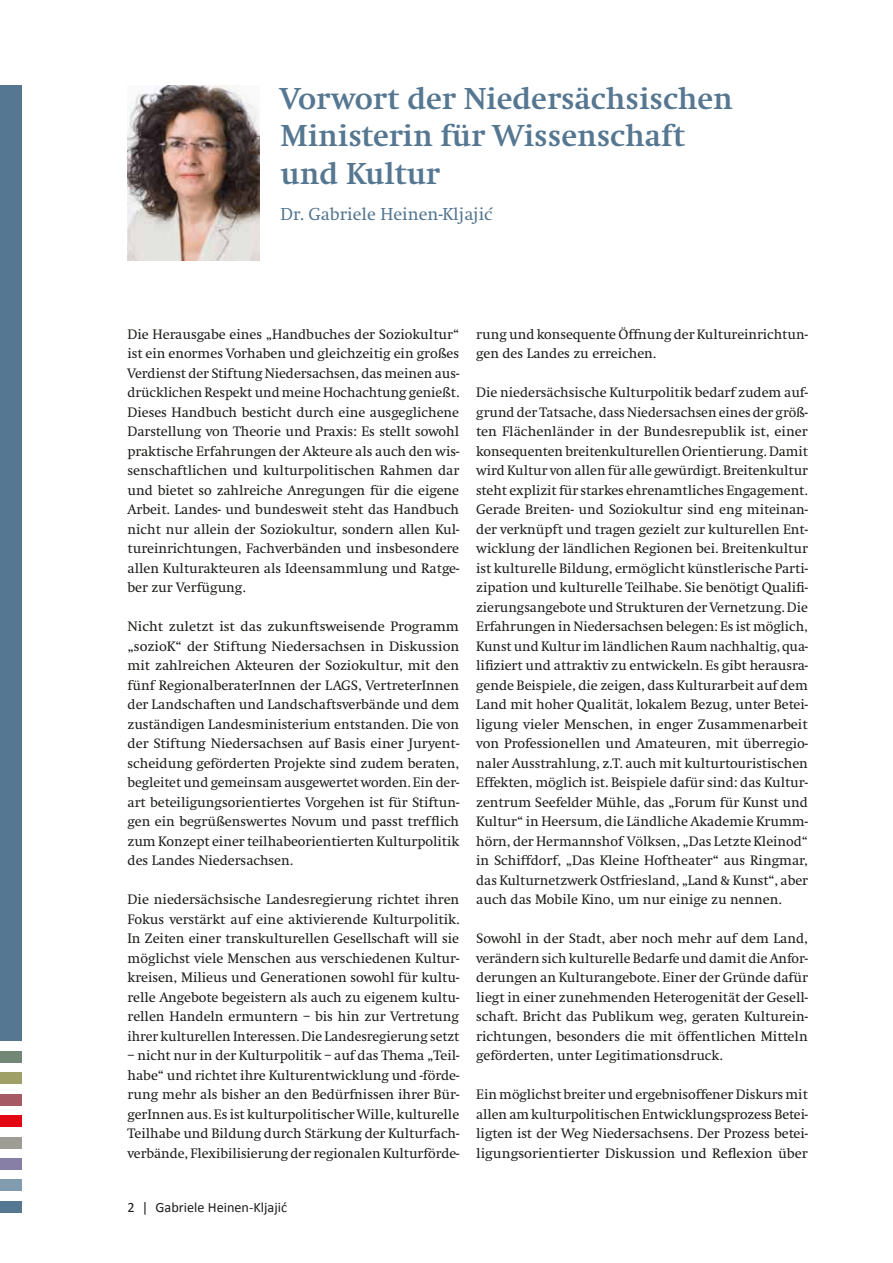
<style>
.page{position:relative;width:893px;height:1263px;background:#fff}
.page>*{position:absolute;margin:0;border:0;box-sizing:border-box;transform-origin:0 0}
.t1{font:700 31.5px/37.8px "Swift";color:#557791}
.t2{font:18px "Swift";color:#557791}
.t3{font:14.25px/19.5px "Swift";letter-spacing:-.005em;color:#1d1d1b;text-align:justify}
.t4{font:14.25px "Calibri";color:#1d1d1b}
</style>
<div class="page">
<div style="left:0;top:1137px;width:21px;height:11px;background:#9d9d95"></div>
<div style="left:0;top:1158px;width:21px;height:12px;background:#877fa5"></div>
<div style="left:0;top:1179px;width:21px;height:12px;background:#819baf"></div>
<div style="left:0;top:1201px;width:21px;height:11px;background:#557791"></div>
<div style="left:0;top:1051px;width:21px;height:12px;background:#738777"></div>
<div style="left:0;top:85px;width:21px;height:956px;background:#557791"></div>
<div style="left:0;top:1072px;width:21px;height:12px;background:#9fa067"></div>
<div style="left:0;top:1094px;width:21px;height:11px;background:#a65b64"></div>
<div style="left:0;top:1115px;width:21px;height:12px;background:#e30613"></div>
<img style="left:128px;top:85px;width:131px;height:176px">
<h1 class="t1" style="left:281px;top:80px;width:454px">Vorwort der Niedersächsischen<br>Ministerin für Wissenschaft und Kultur</h1>
<p class="t2" style="left:281px;top:205px;width:215px">Dr. Gabriele Heinen-Kljajic´</p>
<p class="t3" style="left:128px;top:324px;width:333px">Die Herausgabe eines „Handbuches der Soziokultur“ ist ein enormes Vorhaben und gleichzeitig ein großes Verdienst der Stiftung Niedersachsen, das meinen aus&shy;drücklichen Respekt und meine Hochachtung genießt.<br>Dieses Handbuch besticht durch eine ausgeglichene Darstellung von Theorie und Praxis: Es stellt sowohl praktische Erfahrungen der Akteure als auch den wis&shy;senschaftlichen und kulturpolitischen Rahmen dar und bietet so zahlreiche Anregungen für die eigene Arbeit. Landes- und bundesweit steht das Handbuch nicht nur allein der Soziokultur, sondern allen Kul&shy;tureinrichtungen, Fachverbänden und insbesondere allen Kulturakteuren als Ideensammlung und Ratge&shy;ber zur Verfügung.</p>
<p class="t3" style="left:128px;top:617px;width:333px">Nicht zuletzt ist das zukunftsweisende Programm „sozioK“ der Stiftung Niedersachsen in Diskussion mit zahlreichen Akteuren der Soziokultur, mit den fünf RegionalberaterInnen der LAGS, VertreterInnen der Landschaften und Landschaftsverbände und dem zuständigen Landesministerium entstanden. Die von der Stiftung Niedersachsen auf Basis einer Juryent&shy;scheidung geförderten Projekte sind zudem beraten, begleitet und gemeinsam ausgewertet worden. Ein der&shy;art beteiligungsorientiertes Vorgehen ist für Stiftun&shy;gen ein begrüßenswertes Novum und passt trefflich zum Konzept einer teilhabeorientierten Kulturpolitik des Landes Niedersachsen.</p>
<p class="t3" style="left:128px;top:890px;width:333px">Die niedersächsische Landesregierung richtet ihren Fokus verstärkt auf eine aktivierende Kulturpolitik.<br>In Zeiten einer transkulturellen Gesellschaft will sie möglichst viele Menschen aus verschiedenen Kultur&shy;kreisen, Milieus und Generationen sowohl für kultu&shy;relle Angebote begeistern als auch zu eigenem kultu&shy;rellen Handeln ermuntern – bis hin zur Vertretung ihrer kulturellen Interessen. Die Landesregierung setzt</p>
<p class="t3" style="left:128px;top:1046px;width:333px">– nicht nur in der Kulturpolitik – auf das Thema „Teil&shy;habe“ und richtet ihre Kulturentwicklung und -förde&shy;rung mehr als bisher an den Bedürfnissen ihrer Bür&shy;gerInnen aus. Es ist kulturpolitischer Wille, kulturelle Teilhabe und Bildung durch Stärkung der Kulturfach&shy;verbände, Flexibilisierung der regionalen Kulturförde-</p>
<p class="t4" style="left:128px;top:1198px;width:161px">2 | Gabriele Heinen-Kljajić</p>
<p class="t3" style="left:476px;top:324px;width:333px">rung und konsequente Öffnung der Kultureinrichtun&shy;gen des Landes zu erreichen.</p>
<p class="t3" style="left:476px;top:383px;width:333px">Die niedersächsische Kulturpolitik bedarf zudem auf&shy;grund der Tatsache, dass Niedersachsen eines der größ&shy;ten Flächenländer in der Bundesrepublik ist, einer konsequenten breitenkulturellen Orientierung. Damit wird Kultur von allen für alle gewürdigt. Breitenkultur steht explizit für starkes ehrenamtliches Engagement.<br>Gerade Breiten- und Soziokultur sind eng miteinan&shy;der verknüpft und tragen gezielt zur kulturellen Ent&shy;wicklung der ländlichen Regionen bei. Breitenkultur ist kulturelle Bildung, ermöglicht künstlerische Parti&shy;zipation und kulturelle Teilhabe. Sie benötigt Qualifi&shy;zierungsangebote und Strukturen der Vernetzung. Die Erfahrungen in Niedersachsen belegen: Es ist möglich, Kunst und Kultur im ländlichen Raum nachhaltig, qua&shy;lifiziert und attraktiv zu entwickeln. Es gibt herausra&shy;gende Beispiele, die zeigen, dass Kulturarbeit auf dem Land mit hoher Qualität, lokalem Bezug, unter Betei&shy;ligung vieler Menschen, in enger Zusammenarbeit von Professionellen und Amateuren, mit überregio&shy;naler Ausstrahlung, z.T. auch mit kulturtouristischen Effekten, möglich ist. Beispiele dafür sind: das Kultur&shy;zentrum Seefelder Mühle, das „Forum für Kunst und Kultur“ in Heersum, die Ländliche Akademie Krumm&shy;hörn, der Hermannshof Völksen, „Das Letzte Kleinod“ in Schiffdorf, „Das Kleine Hoftheater“ aus Ringmar, das Kulturnetzwerk Ostfriesland, „Land &amp; Kunst“, aber auch das Mobile Kino, um nur einige zu nennen.</p>
<p class="t3" style="left:476px;top:929px;width:333px">Sowohl in der Stadt, aber noch mehr auf dem Land, verändern sich kulturelle Bedarfe und damit die Anfor&shy;derungen an Kulturangebote. Einer der Gründe dafür liegt in einer zunehmenden Heterogenität der Gesell&shy;schaft. Bricht das Publikum weg, geraten Kulturein&shy;richtungen, besonders die mit öffentlichen Mitteln geförderten, unter Legitimationsdruck.</p>
<p class="t3" style="left:476px;top:1085px;width:333px">Ein möglichst breiter und ergebnisoffener Diskurs mit allen am kulturpolitischen Entwicklungsprozess Betei&shy;ligten ist der Weg Niedersachsens. Der Prozess betei&shy;ligungsorientierter Diskussion und Reflexion über</p>
</div>
